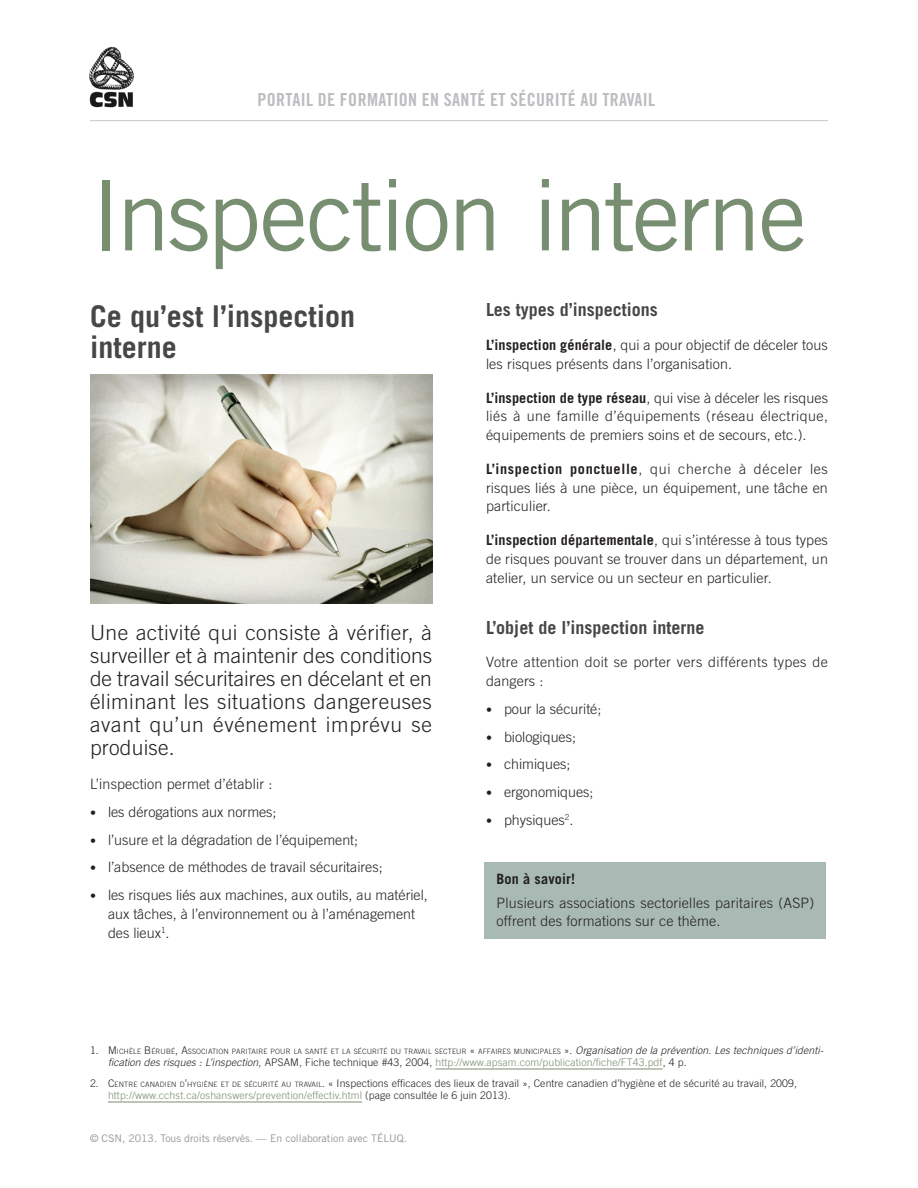
<style>
.page{position:relative;width:918px;height:1188px;background:#fff}
.page>*{position:absolute;margin:0;border:0;box-sizing:border-box;transform-origin:0 0}
.T1{font:97.5px "Trade Gothic LT Std";letter-spacing:-.035em;color:#788e71}
.T2_premier{font:700 30px/31.5px "Trade Gothic LT Std";color:#464748}
.P_-_Intro{font:300 21px/23.1px "Trade Gothic LT Std";letter-spacing:.03em;color:#231f20;text-align:justify}
.T3{font:700 18px "Trade Gothic LT Std";color:#464748}
.t1{font:18px "Trade Gothic LT Std Bd Cn 20";letter-spacing:.02em;color:#bcbdc0}
.t2{font:300 14.25px/18.8px "Trade Gothic LT Std";letter-spacing:.01em;color:#231f20}
.Note_bas_page{font:300 10.5px/12px "Trade Gothic LT Std";letter-spacing:.01em;color:#231f20}
.Note_bas_page-2{font:300 10.5px "Trade Gothic LT Std";letter-spacing:.01em;color:#788e71}
.t3{font:10.5px "Trade Gothic LT Std";color:#939598}
.Note_bas_page-3{font:300 7.35px "Trade Gothic LT Std";letter-spacing:.015em;color:#231f20}
.s1{font-weight:700}
.s2{font-size:12px}
.s3{font-size:10.5px}
.s4{font-style:italic;font-size:10.5px}
.s5{font-style:italic;color:#231f20}
.s6{color:#231f20}
.s7{font-style:inherit}
.s8{font-size:7.35px}
.s9{color:#788e71}
</style>
<div class="page">
<img style="left:89px;top:46px;width:45px;height:62px">
<hr style="left:90px;top:120px;width:738px;height:1px;background:#c7c8ca">
<img style="left:90px;top:375px;width:342px;height:229px">
<div style="left:484px;top:862px;width:342px;height:76px;background:#a9bab5"></div>
<hr style="left:436px;top:1069px;width:227px;height:1px;background:#788e71">
<hr style="left:108px;top:1102px;width:254px;height:1px;background:#788e71">
<p class="t1" style="left:257px;top:88px;width:399px">PORTAIL DE FORMATION EN SANTÉ ET SÉCURITÉ AU TRAVAIL</p>
<p class="T1" style="left:90px;top:157px;width:718px">Inspection interne</p>
<p class="T2_premier" style="left:90px;top:300px;width:267px">Ce qu’est l’inspection interne</p>
<p class="T3" style="left:486px;top:299px;width:173px">Les types d’inspections</p>
<p class="t2" style="left:486px;top:336px;width:343px"><span class="s1">L’inspection générale</span>, qui a pour objectif de déceler tous les risques présents dans l’organisation.</p>
<p class="t2" style="left:486px;top:388px;width:344px;text-align:justify"><span class="s1">L’inspection de type réseau</span>, qui vise à déceler les risques liés à une famille d’équipements (réseau électrique, équipements de premiers soins et de secours, etc.).</p>
<p class="t2" style="left:486px;top:459px;width:343px;text-align:justify"><span class="s1">L’inspection ponctuelle</span>, qui cherche à déceler les risques liés à une pièce, un équipement, une tâche en particulier.</p>
<p class="t2" style="left:486px;top:531px;width:343px;text-align:justify"><span class="s1">L’inspection départementale</span>, qui s’intéresse à tous types de risques pouvant se trouver dans un département, un atelier, un service ou un secteur en particulier.</p>
<p class="T3" style="left:486px;top:616px;width:220px">L’objet de l’inspection interne</p>
<p class="t2" style="left:486px;top:653px;width:343px">Votre attention doit se porter vers différents types de dangers :</p>
<p class="t2" style="left:486px;top:699px;width:117px"><span class="s2">•</span> pour la sécurité;</p>
<p class="t2" style="left:486px;top:727px;width:92px"><span class="s2">•</span> biologiques;</p>
<p class="t2" style="left:486px;top:755px;width:86px"><span class="s2">•</span> chimiques;</p>
<p class="t2" style="left:486px;top:783px;width:109px"><span class="s2">•</span> ergonomiques;</p>
<p class="t2" style="left:486px;top:810px;width:89px"><span class="s2">•</span> physiques<sup>2</sup>.</p>
<p class="P_-_Intro" style="left:90px;top:621px;width:344px">Une activité qui consiste à vérifier, à surveiller et à maintenir des conditions de travail sécuritaires en décelant et en éliminant les situations dangereuses avant qu’un événement imprévu se produise.</p>
<p class="t2" style="left:90px;top:774px;width:184px">L’inspection permet d’établir :</p>
<p class="t2" style="left:90px;top:802px;width:188px"><span class="s2">•</span> les dérogations aux normes;</p>
<p class="t2" style="left:90px;top:830px;width:270px"><span class="s2">•</span> l’usure et la dégradation de l’équipement;</p>
<p class="t2" style="left:90px;top:858px;width:294px"><span class="s2">•</span> l’absence de méthodes de travail sécuritaires;</p>
<p class="t2" style="left:108px;top:885px;width:321px;text-indent:-18px"><span class="s2">•</span> les risques liés aux machines, aux outils, au matériel, aux tâches, à l’environnement ou à l’aménagement des lieux<sup>1</sup>.</p>
<p class="t2" style="left:496px;top:868px;width:319px;line-height:23.2px"><span class="s1">Bon à savoir!<br></span>Plusieurs associations sectorielles paritaires (ASP)</p>
<p class="t2" style="left:496px;top:912px;width:226px">offrent des formations sur ce thème.</p>
<p class="Note_bas_page-3" style="left:90px;top:1047px;width:738px"><span class="s3">1.</span> <span class="s3">M</span>ICHÈLE <span class="s3">B</span>ÉRUB É<span class="s3">, A</span>SSOCIATION PARITAIRE POUR LA SANTÉ ET LA SÉCURITÉ DU TRAVAIL SECTEUR <span class="s3">«</span> AFFAIRES M UNICIPALES <span class="s3">».</span> <span class="s4">Organisation de la prévention.Les techniques d’identi-</span></p>
<p class="Note_bas_page-2" style="left:108px;top:1056px;width:580px"><span class="s5">fication des risques :L’inspection</span><span class="s6">, APSAM, Fiche technique #43, 2004,</span> http://www.apsam.com/publication/fiche/FT43.pdf<span class="s6">, 4 p.</span></p>
<p class="Note_bas_page" style="left:108px;top:1078px;width:691px;text-indent:-18px">2. <span class="s7">C</span> <span class="s8">ENTRE CANADIEN D</span><span class="s7">’</span><span class="s8">HYGIÈNE ET DE SÉCURITÉ AU TRAVAIL</span><span class="s7">.</span> « Inspections efficaces des lieux de travail », Centre canadien d’hygiène et de sécurité au travail, 2009, <span class="s9">http://www.cchst.ca/oshanswers/prevention/effectiv.html</span> (page consultée le 6 juin 2013).</p>
<p class="t3" style="left:90px;top:1132px;width:319px">© CSN, 2013. Tous droits réservés. — En collaboration avec TÉLUQ.</p>
</div>
